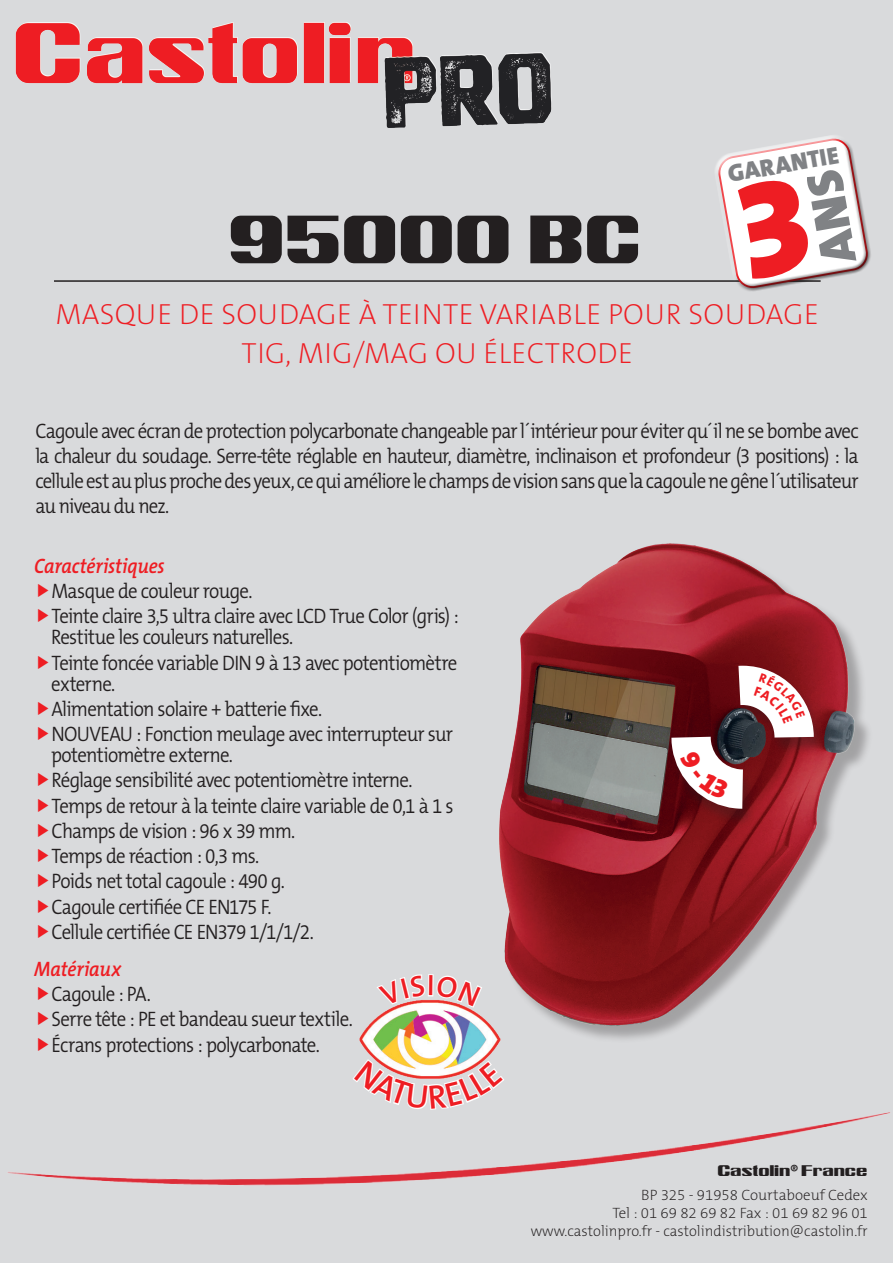
<style>
.page{position:relative;width:893px;height:1263px;background:#d9dadc}
.page>*{position:absolute;margin:0;border:0;box-sizing:border-box;transform-origin:0 0}
.t1{font:66px "Castolin";color:#231f20}
.t2{font:200 29.25px/39px "The Mix B W2";letter-spacing:.015em;color:#ee1d23;text-align:center}
.t3{font:900 24.3px "The Mix B W9";color:#808285}
.t4{font:300 21px/25.2px "The Mix B W4";letter-spacing:-.04em;color:#231f20;scale:.9 1}
.t5{font:italic 600 21px "The Mix B W6";letter-spacing:-.01em;color:#ee1d23;scale:.9 1}
.t6{font:200 15px/18px "The Mix B W2";color:#231f20;text-align:right}
.t7{font:15px "Castolin";color:#231f20}
.s1{font-family:"The Mix B W6";font-weight:600}
</style>
<div class="page">
<div style="left:0;top:1098px;width:893px;height:103px;background:#d9dadc"></div>
<img style="left:0;top:0;width:567px;height:151px">
<img style="left:477px;top:525px;width:404px;height:527px">
<img style="left:349px;top:979px;width:162px;height:120px">
<hr style="left:54px;top:280px;width:767px;height:2px;background:#231f20">
<svg style="left:38px;top:584px;width:10px;height:13px"></svg>
<svg style="left:38px;top:609px;width:10px;height:13px"></svg>
<svg style="left:38px;top:655px;width:10px;height:14px"></svg>
<svg style="left:38px;top:701px;width:10px;height:14px"></svg>
<svg style="left:38px;top:727px;width:10px;height:13px"></svg>
<svg style="left:38px;top:773px;width:10px;height:13px"></svg>
<svg style="left:38px;top:798px;width:10px;height:14px"></svg>
<svg style="left:38px;top:823px;width:10px;height:14px"></svg>
<svg style="left:38px;top:849px;width:10px;height:13px"></svg>
<svg style="left:38px;top:874px;width:10px;height:13px"></svg>
<svg style="left:38px;top:899px;width:10px;height:14px"></svg>
<svg style="left:38px;top:924px;width:10px;height:14px"></svg>
<svg style="left:38px;top:987px;width:10px;height:13px"></svg>
<svg style="left:38px;top:1012px;width:10px;height:13px"></svg>
<svg style="left:38px;top:1037px;width:10px;height:14px"></svg>
<svg style="left:652px;top:646px;width:181px;height:186px"></svg>
<svg style="left:378px;top:975px;width:103px;height:31px"></svg>
<svg style="left:354px;top:1061px;width:149px;height:48px"></svg>
<svg style="left:711px;top:132px;width:164px;height:163px"></svg>
<p class="t3" style="left:725px;top:159px;width:114px;rotate:-10deg">GARANTIE</p>
<h1 class="t1" style="left:231px;top:215px;width:414px">95000 BC</h1>
<h2 class="t2" style="left:56px;top:294px;width:765px">MASQUE DE SOUDAGE À TEINTE VARIABLE POUR SOUDAGE<br>TIG, MIG/MAG OU ÉLECTRODE</h2>
<p class="t4" style="left:35px;top:418px;width:916px;text-align:justify">Cagoule avec écran de protection polycarbonate changeable par l´intérieur pour éviter qu´il ne se bombe avec la chaleur du soudage. Serre-tête réglable en hauteur, diamètre, inclinaison et profondeur (3 positions) : la cellule est au plus proche des yeux, ce qui améliore le champs de vision sans que la cagoule ne gêne l´utilisateur au niveau du nez.</p>
<p class="t5" style="left:34px;top:553px;width:147px">Caractéristiques</p>
<p class="t4" style="left:52px;top:579px;width:454px">Masque de couleur rouge.<br>Teinte claire 3,5 ultra claire avec LCD True Color (gris) :</p>
<p class="t4" style="left:51px;top:625px;width:453px">Restitue les couleurs naturelles.<br>Teinte foncée variable DIN 9 à 13 avec potentiomètre</p>
<p class="t4" style="left:51px;top:671px;width:448px">externe.<br>Alimentation solaire + batterie fixe.<br>NOUVEAU : Fonction meulage avec interrupteur sur</p>
<p class="t4" style="left:51px;top:743px;width:449px">potentiomètre externe.<br>Réglage sensibilité avec potentiomètre interne.<br>Temps de retour à la teinte claire variable de 0,1 à 1 s Champs de vision : 96 x 39 mm.<br>Temps de réaction : 0,3 ms.<br>Poids net total cagoule : 490 g.<br>Cagoule certifiée CE EN175 F.<br>Cellule certifiée CE EN379 1/1/1/2.</p>
<p class="t5" style="left:34px;top:956px;width:98px">Matériaux</p>
<p class="t4" style="left:51px;top:982px;width:336px">Cagoule : PA.<br>Serre tête : PE et bandeau sueur textile.<br>Écrans protections : polycarbonate.</p>
<p class="t7" style="left:718px;top:1165px;width:151px">Castolin<span class="s1">®</span> France</p>
<p class="t6" style="left:531px;top:1186px;width:339px">BP 325 - 91958 Courtaboeuf Cedex<br>Tel : 01 69 82 69 82 Fax : 01 69 82 96 01 www.castolinpro.fr - castolindistribution@castolin.fr</p>
</div>
